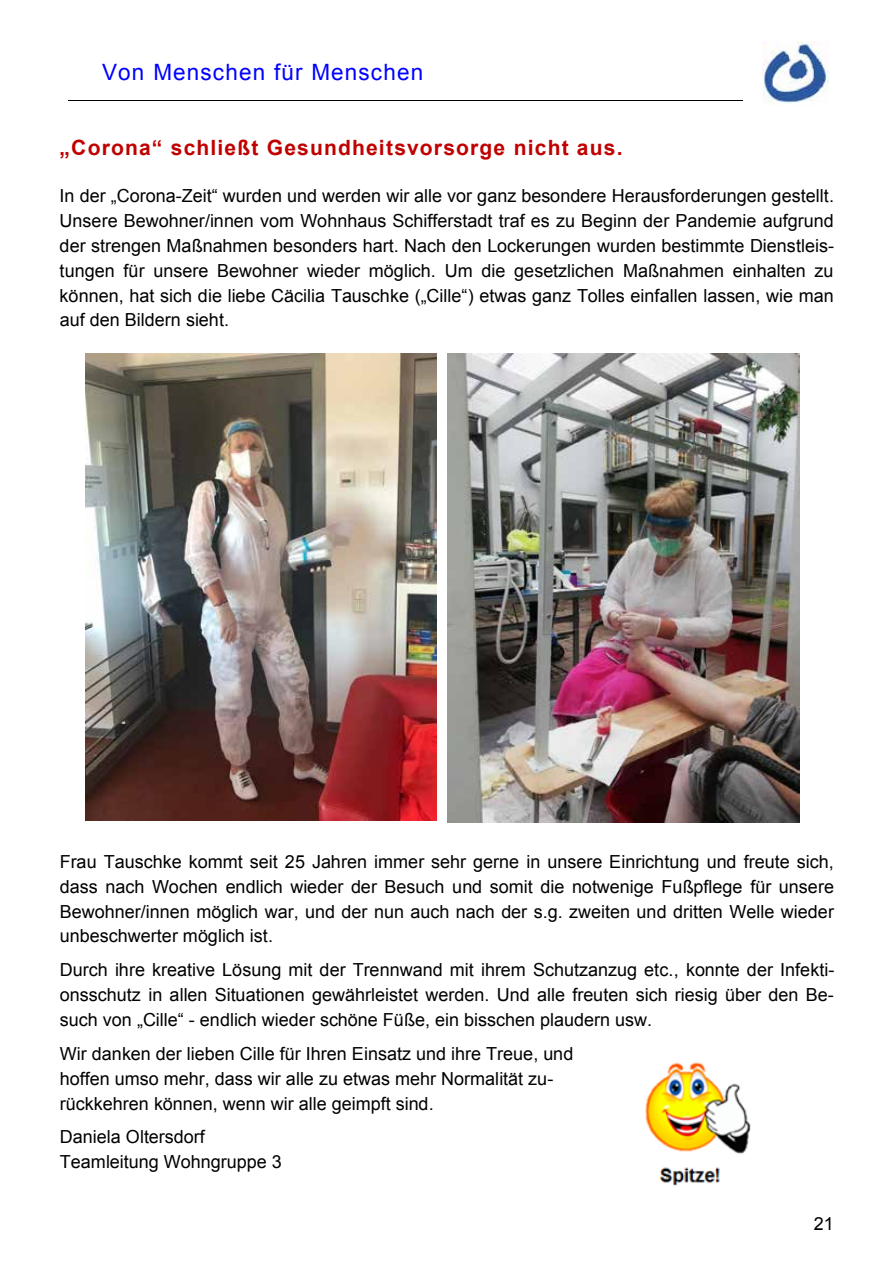
<style>
.page{position:relative;width:893px;height:1263px;background:#fff}
.page>*{position:absolute;margin:0;border:0;box-sizing:border-box;transform-origin:0 0}
.t1{font:22.5px "Arial";letter-spacing:.05em;color:#00f}
.t2{font:700 21px "Arial";letter-spacing:.055em;color:#c00000}
.t3{font:18px/24.9px "Arial";color:#000;text-align:justify}
</style>
<div class="page">
<img style="left:762px;top:41px;width:67px;height:64px">
<hr style="left:68px;top:100px;width:674px;height:1px;background:#000">
<img style="left:447px;top:354px;width:352px;height:468px">
<img style="left:86px;top:353px;width:351px;height:468px">
<img style="left:645px;top:1062px;width:106px;height:124px">
<p class="t1" style="left:102px;top:57px;width:323px">Von Menschen für Menschen</p>
<p class="t2" style="left:60px;top:134px;width:564px">„Corona“ schließt Gesundheitsvorsorge nicht aus.</p>
<p class="t3" style="left:60px;top:184px;width:776px">In der „Corona-Zeit“ wurden und werden wir alle vor ganz besondere Herausforderungen gestellt.<br>Unsere Bewohner/innen vom Wohnhaus Schifferstadt traf es zu Beginn der Pandemie aufgrund der strengen Maßnahmen besonders hart. Nach den Lockerungen wurden bestimmte Dienstleis&shy;tungen für unsere Bewohner wieder möglich. Um die gesetzlichen Maßnahmen einhalten zu können, hat sich die liebe Cäcilia Tauschke („Cille“) etwas ganz Tolles einfallen lassen, wie man auf den Bildern sieht.</p>
<p class="t3" style="left:60px;top:849px;width:776px">Frau Tauschke kommt seit 25 Jahren immer sehr gerne in unsere Einrichtung und freute sich, dass nach Wochen endlich wieder der Besuch und somit die notwenige Fußpflege für unsere Bewohner/innen möglich war, und der nun auch nach der s.g. zweiten und dritten Welle wieder unbeschwerter möglich ist.</p>
<p class="t3" style="left:60px;top:958px;width:776px">Durch ihre kreative Lösung mit der Trennwand mit ihrem Schutzanzug etc., konnte der Infekti&shy;onsschutz in allen Situationen gewährleistet werden. Und alle freuten sich riesig über den Be&shy;such von „Cille“ - endlich wieder schöne Füße, ein bisschen plaudern usw.</p>
<p class="t3" style="left:60px;top:1041px;width:515px;text-align:left">Wir danken der lieben Cille für Ihren Einsatz und ihre Treue, und hoffen umso mehr, dass wir alle zu etwas mehr Normalität zu&shy;rückkehren können, wenn wir alle geimpft sind.</p>
<p class="t3" style="left:60px;top:1125px;width:224px">Daniela Oltersdorf<br>Teamleitung Wohngruppe 3</p>
<p class="t3" style="left:814px;top:1211px;width:22px">21</p>
</div>
